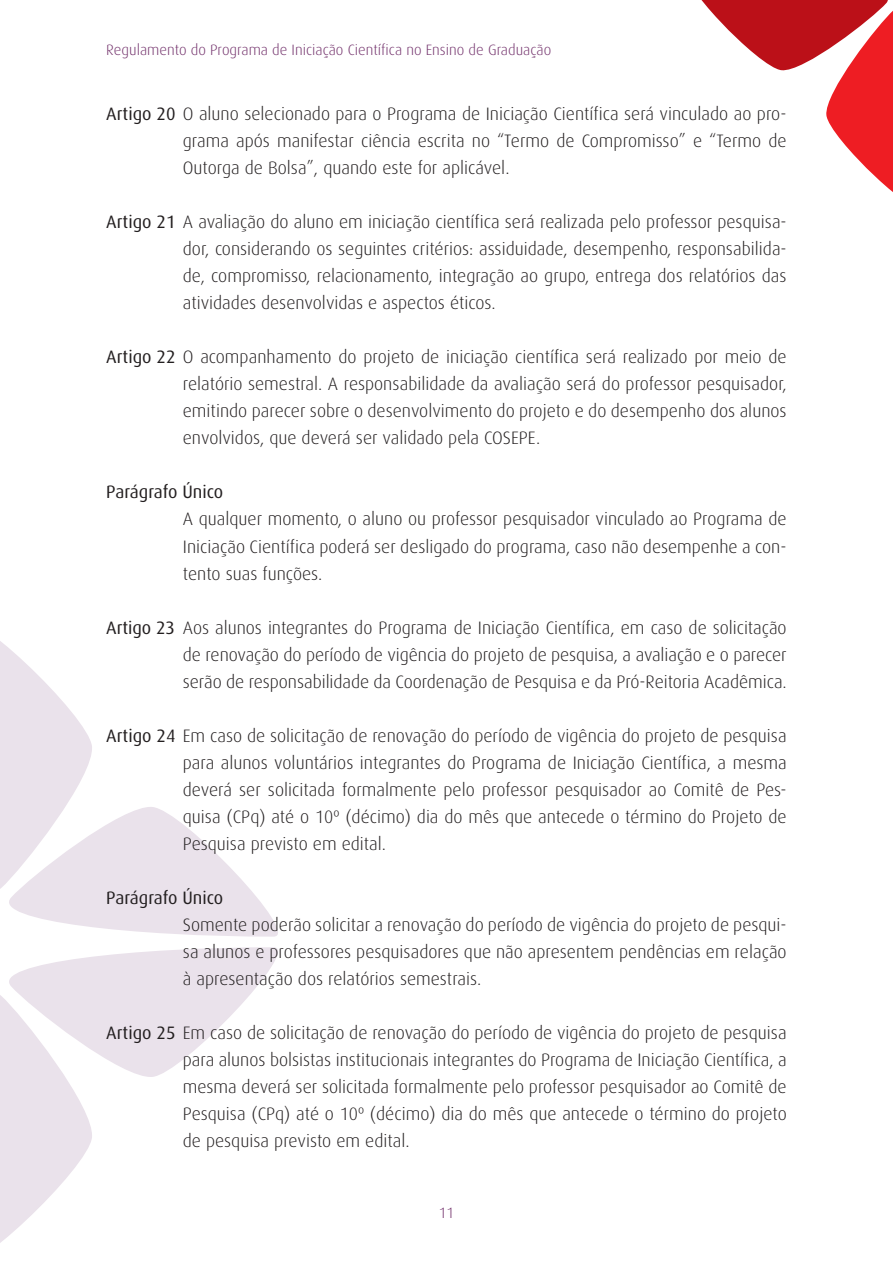
<style>
.page{position:relative;width:893px;height:1263px;background:#fff}
.page>*{position:absolute;margin:0;border:0;box-sizing:border-box;transform-origin:0 0}
.texto{font:300 18px/27px "Dax";color:#231f20;text-align:justify}
.texto-2{font:18px "Dax";letter-spacing:-.005em;color:#231f20}
.t1{font:300 15px "Dax";color:#73326c}
.s1{font-weight:400}
</style>
<div class="page">
<svg style="left:0;top:641px;width:278px;height:296px"></svg>
<svg style="left:0;top:947px;width:278px;height:296px"></svg>
<svg style="left:701px;top:0;width:192px;height:192px"></svg>
<p class="t1" style="left:106px;top:42px;width:446px">Regulamento do Programa de Iniciação Científica no Ensino de Graduação</p>
<p class="texto" style="left:183px;top:101px;width:605px;text-indent:-77px"><span class="s1">Artigo 20</span> O aluno selecionado para o Programa de Iniciação Científica será vinculado ao pro&shy;grama após manifestar ciência escrita no “Termo de Compromisso” e “Termo de Outorga de Bolsa”, quando este for aplicável.</p>
<p class="texto" style="left:183px;top:209px;width:605px;text-indent:-77px"><span class="s1">Artigo 21</span> A avaliação do aluno em iniciação científica será realizada pelo professor pesquisa&shy;dor, considerando os seguintes critérios: assiduidade, desempenho, responsabilida&shy;de, compromisso, relacionamento, integração ao grupo, entrega dos relatórios das atividades desenvolvidas e aspectos éticos.</p>
<p class="texto" style="left:183px;top:344px;width:605px;text-indent:-77px"><span class="s1">Artigo 22</span> O acompanhamento do projeto de iniciação científica será realizado por meio de relatório semestral. A responsabilidade da avaliação será do professor pesquisador, emitindo parecer sobre o desenvolvimento do projeto e do desempenho dos alunos envolvidos, que deverá ser validado pela COSEPE.</p>
<p class="texto-2" style="left:106px;top:482px;width:118px">Parágrafo Único</p>
<p class="texto" style="left:183px;top:506px;width:605px">A qualquer momento, o aluno ou professor pesquisador vinculado ao Programa de Iniciação Científica poderá ser desligado do programa, caso não desempenhe a con&shy;tento suas funções.</p>
<p class="texto" style="left:183px;top:614px;width:605px;text-indent:-77px"><span class="s1">Artigo 23</span> Aos alunos integrantes do Programa de Iniciação Científica, em caso de solicitação de renovação do período de vigência do projeto de pesquisa, a avaliação e o parecer serão de responsabilidade da Coordenação de Pesquisa e da Pró-Reitoria Acadêmica.</p>
<p class="texto" style="left:183px;top:722px;width:605px;text-indent:-77px"><span class="s1">Artigo 24</span> Em caso de solicitação de renovação do período de vigência do projeto de pesquisa para alunos voluntários integrantes do Programa de Iniciação Científica, a mesma deverá ser solicitada formalmente pelo professor pesquisador ao Comitê de Pes&shy;quisa (CPq) até o 10º (décimo) dia do mês que antecede o término do Projeto de Pesquisa previsto em edital.</p>
<p class="texto-2" style="left:106px;top:887px;width:118px">Parágrafo Único</p>
<p class="texto" style="left:183px;top:911px;width:605px">Somente poderão solicitar a renovação do período de vigência do projeto de pesqui&shy;sa alunos e professores pesquisadores que não apresentem pendências em relação à apresentação dos relatórios semestrais.</p>
<p class="texto" style="left:183px;top:1019px;width:605px;text-indent:-77px"><span class="s1">Artigo 25</span> Em caso de solicitação de renovação do período de vigência do projeto de pesquisa para alunos bolsistas institucionais integrantes do Programa de Iniciação Científica, a mesma deverá ser solicitada formalmente pelo professor pesquisador ao Comitê de Pesquisa (CPq) até o 10º (décimo) dia do mês que antecede o término do projeto de pesquisa previsto em edital.</p>
<p class="t1" style="left:439px;top:1205px;width:17px">11</p>
</div>
